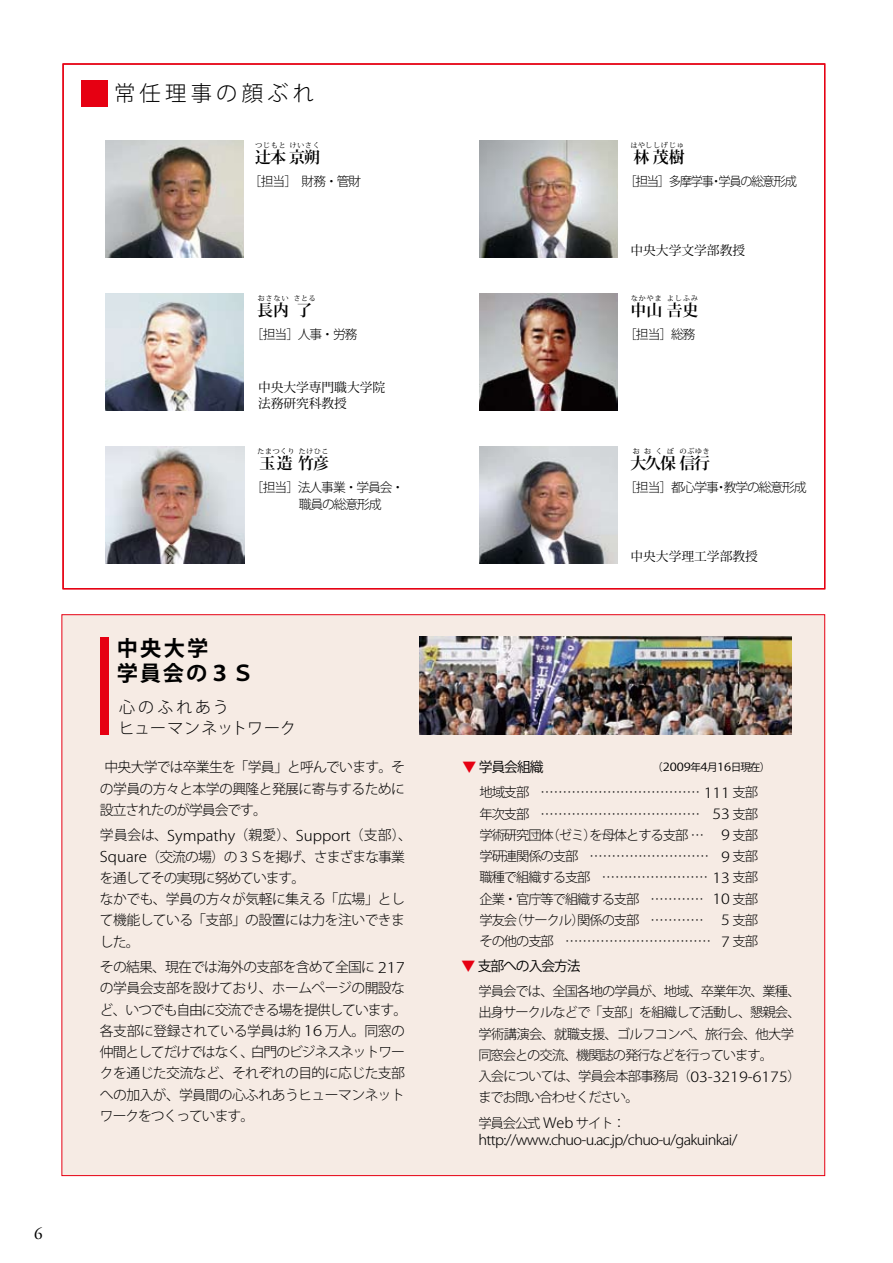
<style>
.page{position:relative;width:893px;height:1263px;background:#fff}
.page>*{position:absolute;margin:0;border:0;box-sizing:border-box;transform-origin:0 0}
.t1{font:700 21.3px/25.5px "Koz Go Pro";letter-spacing:.095em;color:#000}
.t2{font:300 21.3px "Koz Go Pro";letter-spacing:.2em;color:#000}
.t3{font:700 15.9px "Koz Min Pro";color:#000}
.t4{font:300 15.9px/21.3px "Koz Go Pro";letter-spacing:.05em;color:#000}
.t5{font:300 13.95px "Koz Go Pro";letter-spacing:-.045em;color:#000;scale:1.05 1}
.t6{font:300 13.8px/21.3px "Koz Go Pro";letter-spacing:-.04em;color:#000}
.t7{font:13.8px "Koz Go Pro";letter-spacing:-.075em;color:#000}
.t8{font:300 13.35px/21.3px "Koz Go Pro";letter-spacing:-.08em;color:#000}
.t9{font:300 12.75px/17px "Koz Go Pro";letter-spacing:-.085em;color:#000}
.t10{font:12.75px/15.9px "Koz Min Pro";color:#000}
.t11{font:10.65px "Koz Go Pro";color:#000}
.t12{font:700 7.5px "Koz Min Pro";letter-spacing:.035em;color:#000}
.t13{font:700 7.5px "Koz Min Pro";letter-spacing:.055em;color:#000}
.s1{color:#fff}
.s2{font-size:14.55px}
.s3{color:#e60012}
.s4{font-size:11.1px}
.s5{font-size:13.95px}
</style>
<div class="page">
<div style="left:62px;top:615px;width:763px;height:560px;background:#f6ebe4"></div>
<img style="left:105px;top:446px;width:139px;height:117px">
<img style="left:479px;top:446px;width:139px;height:117px">
<img style="left:479px;top:293px;width:139px;height:117px">
<img style="left:479px;top:140px;width:139px;height:117px">
<img style="left:105px;top:293px;width:138px;height:117px">
<img style="left:105px;top:140px;width:138px;height:117px">
<img style="left:419px;top:637px;width:373px;height:98px">
<div style="left:82px;top:80px;width:26px;height:27px;background:#e60012"></div>
<div style="left:100px;top:637px;width:8px;height:98px;background:#e60012"></div>
<svg style="left:667px;top:302px;width:15px;height:15px"></svg>
<h1 class="t2" style="left:114px;top:79px;width:201px">常任理事の顔ぶれ</h1>
<p class="t12" style="left:255px;top:140px;width:32px">つじもと</p>
<p class="t12" style="left:289px;top:140px;width:32px">けいさく</p>
<p class="t9" style="left:249px;top:173px;width:114px">［担当］　財務・管財</p>
<p class="t3" style="left:255px;top:145px;width:66px">辻本京朔</p>
<p class="t13" style="left:630px;top:140px;width:55px">はやししげじゅ</p>
<p class="t9" style="left:624px;top:173px;width:174px">［担当］多摩学事・学員の総意形成</p>
<p class="t3" style="left:634px;top:145px;width:53px">林茂樹</p>
<p class="t10" style="left:630px;top:242px;width:116px">中央大学文学部教授</p>
<p class="t12" style="left:258px;top:293px;width:33px">おさない</p>
<p class="t12" style="left:293px;top:293px;width:24px">さとる</p>
<p class="t9" style="left:251px;top:326px;width:108px">［担当］人事・労務</p>
<p class="t3" style="left:257px;top:299px;width:57px">長内了</p>
<p class="t12" style="left:631px;top:293px;width:33px">なかやま</p>
<p class="t12" style="left:667px;top:293px;width:33px">よしふみ</p>
<p class="t9" style="left:624px;top:326px;width:73px">［担当］総務</p>
<p class="t3" style="left:630px;top:299px;width:70px">中山<span class="s1">吉</span>史</p>
<p class="t10" style="left:258px;top:379px;width:128px">中央大学専門職大学院法務研究科教授</p>
<p class="t12" style="left:257px;top:446px;width:39px">たまつくり</p>
<p class="t12" style="left:298px;top:446px;width:32px">たけひこ</p>
<p class="t9" style="left:299px;top:479px;width:107px;text-indent:-48px">［担当］法人事業・学員会・職員の総意形成</p>
<p class="t3" style="left:260px;top:452px;width:71px">玉造竹彦</p>
<p class="t12" style="left:632px;top:446px;width:43px">おおくぼ</p>
<p class="t12" style="left:679px;top:446px;width:32px">のぶゆき</p>
<p class="t9" style="left:624px;top:479px;width:184px">［担当］都心学事・教学の総意形成</p>
<p class="t3" style="left:630px;top:452px;width:81px">大久保信行</p>
<p class="t10" style="left:630px;top:548px;width:129px">中央大学理工学部教授</p>
<h1 class="t1" style="left:117px;top:636px;width:138px">中央大学<br>学員会の３Ｓ</h1>
<p class="t4" style="left:119px;top:696px;width:179px">心のふれあう<br>ヒューマンネットワーク</p>
<p class="t6" style="left:100px;top:757px;width:307px;text-align:justify;text-indent:5px">中央大学では卒業生を「学員」と呼んでいます。その学員の方々と本学の興隆と発展に寄与するために設立されたのが学員会です。</p>
<p class="t6" style="left:100px;top:825px;width:313px">学員会は、<span class="s2">Sympathy</span>（親愛）、<span class="s2">Support</span>（支部）、<br><span class="s2">Square</span>（交流の場）の３Ｓを掲げ、さまざまな事業を通してその実現に努めています。<br>なかでも、学員の方々が気軽に集える「広場」として機能している「支部」の設置には力を注いできました。</p>
<p class="t6" style="left:100px;top:956px;width:309px">その結果、現在では海外の支部を含めて全国に <span class="s2">217</span>の学員会支部を設けており、ホームページの開設など、いつでも自由に交流できる場を提供しています。各支部に登録されている学員は約 <span class="s2">16</span> 万人。同窓の仲間としてだけではなく、白門のビジネスネットワークを通じた交流など、それぞれの目的に応じた支部への加入が、学員間の心ふれあうヒューマンネットワークをつくっています。</p>
<p class="t7" style="left:461px;top:957px;width:121px"><span class="s3">▼</span> 支部への入会方法</p>
<p class="t7" style="left:462px;top:758px;width:83px"><span class="s3">▼</span> 学員会組織</p>
<p class="t11" style="left:652px;top:760px;width:120px">（<span class="s4">2009</span>年<span class="s4">4</span>月<span class="s4">16</span>日現在）</p>
<p class="t8" style="left:479px;top:782px;width:280px;text-align:justify">地域支部 ……………………………… <span class="s5">111</span> 支部年次支部 ……………………………… <span class="s5">53</span> 支部学術研究団体（ゼミ）を母体とする支部 … <span class="s5">9</span> 支部学研連関係の支部 ……………………… <span class="s5">9</span> 支部職種で組織する支部 …………………… <span class="s5">13</span> 支部企業・官庁等で組織する支部 ………… <span class="s5">10</span> 支部学友会（サークル）関係の支部 ………… <span class="s5">5</span> 支部その他の支部 …………………………… <span class="s5">7</span> 支部</p>
<p class="t8" style="left:478px;top:981px;width:324px">学員会では、全国各地の学員が、地域、卒業年次、業種、出身サークルなどで「支部」を組織して活動し、懇親会、学術講演会、就職支援、ゴルフコンペ、旅行会、他大学同窓会との交流、機関誌の発行などを行っています。<br>入会については、学員会本部事務局（<span class="s5">03-3219-6175</span>）までお問い合わせください。</p>
<p class="t8" style="left:478px;top:1112px;width:149px">学員会公式 <span class="s5">Web</span> サイト：</p>
<p class="t5" style="left:478px;top:1131px;width:248px">http://www.chuo-u.ac.jp/chuo-u/gakuinkai/</p>
</div>
